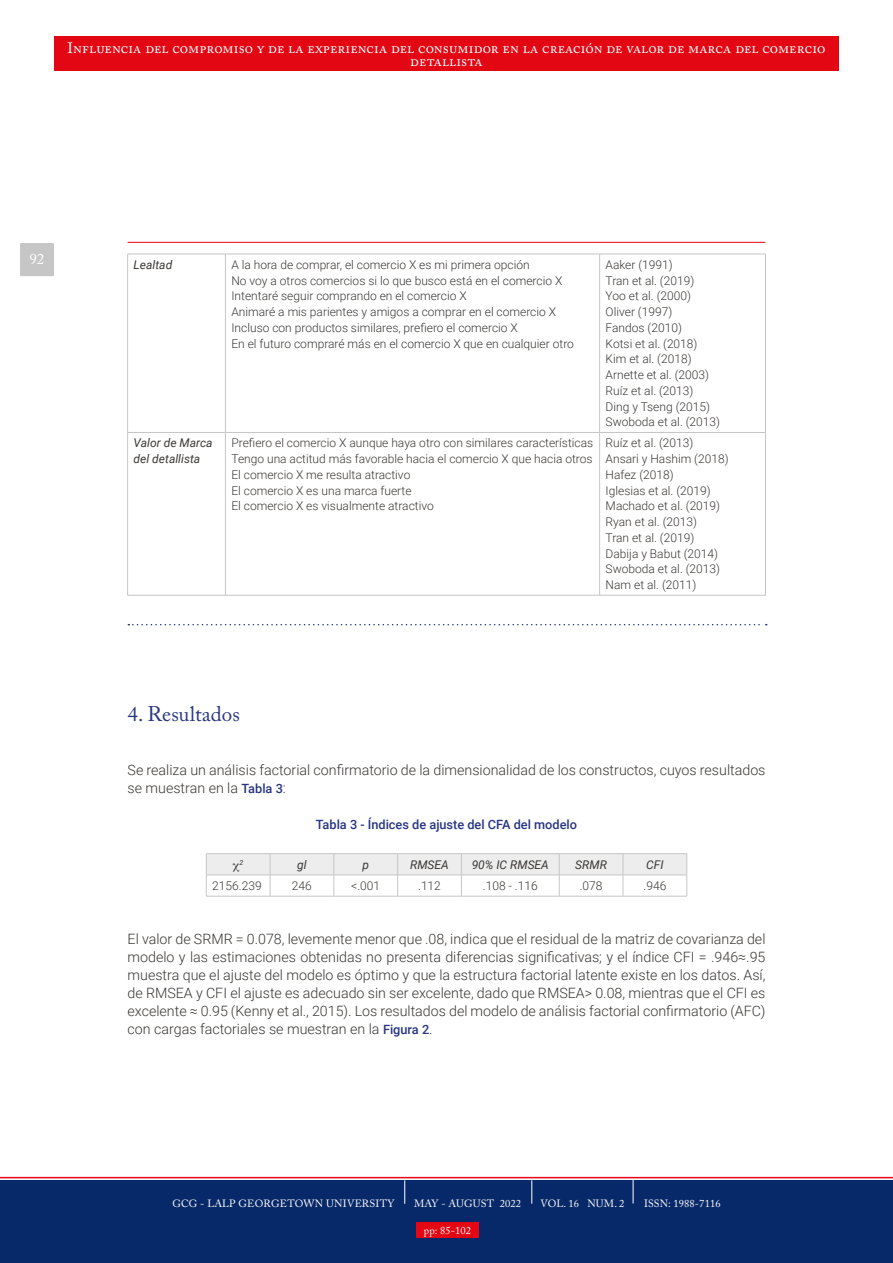
<style>
.page{position:relative;width:893px;height:1263px;background:#fff}
.page>*{position:absolute;margin:0;border:0;box-sizing:border-box;transform-origin:0 0}
.t1{font:21px "Adobe Caslon Pro";color:#283583}
.t2{font:15px/13.5px "Adobe Caslon Pro";letter-spacing:.005em;color:#fff;text-align:center}
.t3{font:300 14.25px/18px "Roboto";color:#3a3835}
.t4{font:500 12.75px "Roboto";color:#283583}
.t5{font:300 12px/15.8px "Roboto";color:#3a3835}
.t6{font:italic 12px/15.8px "Roboto";color:#3a3835}
.t7{font:10.5px "Adobe Caslon Pro";letter-spacing:.01em;color:#fff}
.t8{font:italic 6.9px "Roboto";color:#3a3835}
.s1{font-weight:500;font-size:12.75px;color:#283583}
</style>
<div class="page">
<div style="left:54px;top:37px;width:785px;height:34px;background:#e30613"></div>
<div style="left:0;top:1180px;width:893px;height:83px;background:#082969"></div>
<div style="left:416px;top:1222px;width:63px;height:15px;background:#e30613"></div>
<div style="left:20px;top:243px;width:34px;height:33px;background:#c6c6c6;border-radius:2px"></div>
<hr style="left:128px;top:242px;width:637px;height:1px;background:#e30613">
<svg style="left:0;top:1177px;width:893px;height:27px"></svg>
<hr style="left:127px;top:254px;width:98px;height:1px;background:#c6c6c6">
<hr style="left:127px;top:254px;width:1px;height:178px;background:#c6c6c6">
<hr style="left:225px;top:254px;width:375px;height:1px;background:#c6c6c6">
<hr style="left:225px;top:254px;width:1px;height:178px;background:#c6c6c6">
<hr style="left:600px;top:254px;width:166px;height:1px;background:#c6c6c6">
<hr style="left:599px;top:254px;width:1px;height:178px;background:#c6c6c6">
<hr style="left:765px;top:254px;width:1px;height:178px;background:#c6c6c6">
<hr style="left:127px;top:432px;width:98px;height:1px;background:#c6c6c6">
<hr style="left:127px;top:433px;width:1px;height:162px;background:#c6c6c6">
<hr style="left:225px;top:432px;width:375px;height:1px;background:#c6c6c6">
<hr style="left:225px;top:433px;width:1px;height:162px;background:#c6c6c6">
<hr style="left:600px;top:432px;width:166px;height:1px;background:#c6c6c6">
<hr style="left:599px;top:433px;width:1px;height:162px;background:#c6c6c6">
<hr style="left:765px;top:433px;width:1px;height:162px;background:#c6c6c6">
<hr style="left:127px;top:595px;width:98px;height:1px;background:#c6c6c6">
<hr style="left:225px;top:595px;width:375px;height:1px;background:#c6c6c6">
<hr style="left:600px;top:595px;width:166px;height:1px;background:#c6c6c6">
<svg style="left:128px;top:624px;width:639px;height:1px"></svg>
<hr style="left:206px;top:853px;width:64px;height:1px;background:#c6c6c6">
<hr style="left:270px;top:853px;width:64px;height:1px;background:#c6c6c6">
<hr style="left:334px;top:853px;width:64px;height:1px;background:#c6c6c6">
<hr style="left:398px;top:853px;width:63px;height:1px;background:#c6c6c6">
<hr style="left:461px;top:853px;width:98px;height:1px;background:#c6c6c6">
<hr style="left:559px;top:853px;width:64px;height:1px;background:#c6c6c6">
<hr style="left:623px;top:853px;width:64px;height:1px;background:#c6c6c6">
<hr style="left:206px;top:896px;width:64px;height:1px;background:#c6c6c6">
<hr style="left:270px;top:896px;width:64px;height:1px;background:#c6c6c6">
<hr style="left:334px;top:896px;width:64px;height:1px;background:#c6c6c6">
<hr style="left:398px;top:896px;width:63px;height:1px;background:#c6c6c6">
<hr style="left:461px;top:896px;width:98px;height:1px;background:#c6c6c6">
<hr style="left:559px;top:896px;width:64px;height:1px;background:#c6c6c6">
<hr style="left:623px;top:896px;width:64px;height:1px;background:#c6c6c6">
<svg style="left:206px;top:854px;width:481px;height:42px"></svg>
<p class="t2" style="left:68px;top:41px;width:759px">Influencia del compromiso y de la experiencia del consumidor en la creación de valor de marca del comercio detallista</p>
<p class="t2" style="left:29px;top:252px;width:16px">92</p>
<p class="t6" style="left:134px;top:256px;width:40px">Lealtad</p>
<p class="t5" style="left:231px;top:256px;width:344px">A la hora de comprar, el comercio X es mi primera opción<br>No voy a otros comercios si lo que busco está en el comercio X Intentaré seguir comprando en el comercio X<br>Animaré a mis parientes y amigos a comprar en el comercio X Incluso con productos similares, prefiero el comercio X<br>En el futuro compraré más en el comercio X que en cualquier otro</p>
<p class="t5" style="left:606px;top:256px;width:116px">Aaker (1991)<br>Tran et al. (2019)<br>Yoo et al. (2000)<br>Oliver (1997)<br>Fandos (2010)<br>Kotsi et al. (2018)<br>Kim et al. (2018)<br>Arnette et al. (2003)<br>Ruíz et al. (2013)<br>Ding y Tseng (2015)<br>Swoboda et al. (2013)</p>
<p class="t6" style="left:134px;top:435px;width:80px">Valor de Marca del detallista</p>
<p class="t5" style="left:231px;top:435px;width:363px">Prefiero el comercio X aunque haya otro con similares características Tengo una actitud más favorable hacia el comercio X que hacia otros El comercio X me resulta atractivo<br>El comercio X es una marca fuerte<br>El comercio X es visualmente atractivo</p>
<p class="t5" style="left:606px;top:435px;width:124px">Ruíz et al. (2013)<br>Ansari y Hashim (2018)<br>Hafez (2018)<br>Iglesias et al. (2019)<br>Machado et al. (2019)<br>Ryan et al. (2013)<br>Tran et al. (2019)<br>Dabija y Babut (2014)<br>Swoboda et al. (2013)<br>Nam et al. (2011)</p>
<h1 class="t1" style="left:128px;top:702px;width:114px">4. Resultados</h1>
<p class="t3" style="left:128px;top:761px;width:639px">Se realiza un análisis factorial confirmatorio de la dimensionalidad de los constructos, cuyos resultados se muestran en la <span class="s1">Tabla 3</span>:</p>
<p class="t4" style="left:316px;top:816px;width:263px">Tabla 3 - Índices de ajuste del CFA del modelo</p>
<p class="t8" style="left:240px;top:857px;width:5px">2</p>
<p class="t6" style="left:297px;top:856px;width:11px">gl</p>
<p class="t6" style="left:362px;top:856px;width:8px">p</p>
<p class="t6" style="left:410px;top:856px;width:40px">RMSEA</p>
<p class="t6" style="left:472px;top:856px;width:79px">90% IC RMSEA</p>
<p class="t6" style="left:575px;top:856px;width:33px">SRMR</p>
<p class="t6" style="left:646px;top:856px;width:19px">CFI</p>
<p class="t5" style="left:212px;top:877px;width:51px">2156.239</p>
<p class="t5" style="left:292px;top:877px;width:21px">246</p>
<p class="t5" style="left:351px;top:877px;width:30px">&lt;.001</p>
<p class="t5" style="left:418px;top:877px;width:24px">.112</p>
<p class="t5" style="left:483px;top:877px;width:56px">.108 - .116</p>
<p class="t5" style="left:580px;top:877px;width:24px">.078</p>
<p class="t5" style="left:643px;top:877px;width:24px">.946</p>
<p class="t3" style="left:128px;top:930px;width:639px;text-align:justify">El valor de SRMR = 0.078, levemente menor que .08, indica que el residual de la matriz de covarianza del modelo y las estimaciones obtenidas no presenta diferencias significativas; y el índice CFI = .946≈.95 muestra que el ajuste del modelo es óptimo y que la estructura factorial latente existe en los datos. Así, de RMSEA y CFI el ajuste es adecuado sin ser excelente, dado que RMSEA&gt; 0.08, mientras que el CFI es excelente ≈ 0.95 (Kenny et al., 2015). Los resultados del modelo de análisis factorial confirmatorio (AFC) con cargas factoriales se muestran en la <span class="s1">Figura 2</span>.</p>
<p class="t7" style="left:172px;top:1197px;width:224px">GCG - LALP GEORGETOWN UNIVERSITY</p>
<p class="t7" style="left:414px;top:1197px;width:108px">MAY - AUGUST 2022</p>
<p class="t7" style="left:541px;top:1197px;width:85px">VOL. 16 NUM. 2</p>
<p class="t7" style="left:644px;top:1197px;width:78px">ISSN: 1988-7116</p>
<p class="t7" style="left:424px;top:1224px;width:49px">pp: 85-102</p>
</div>
